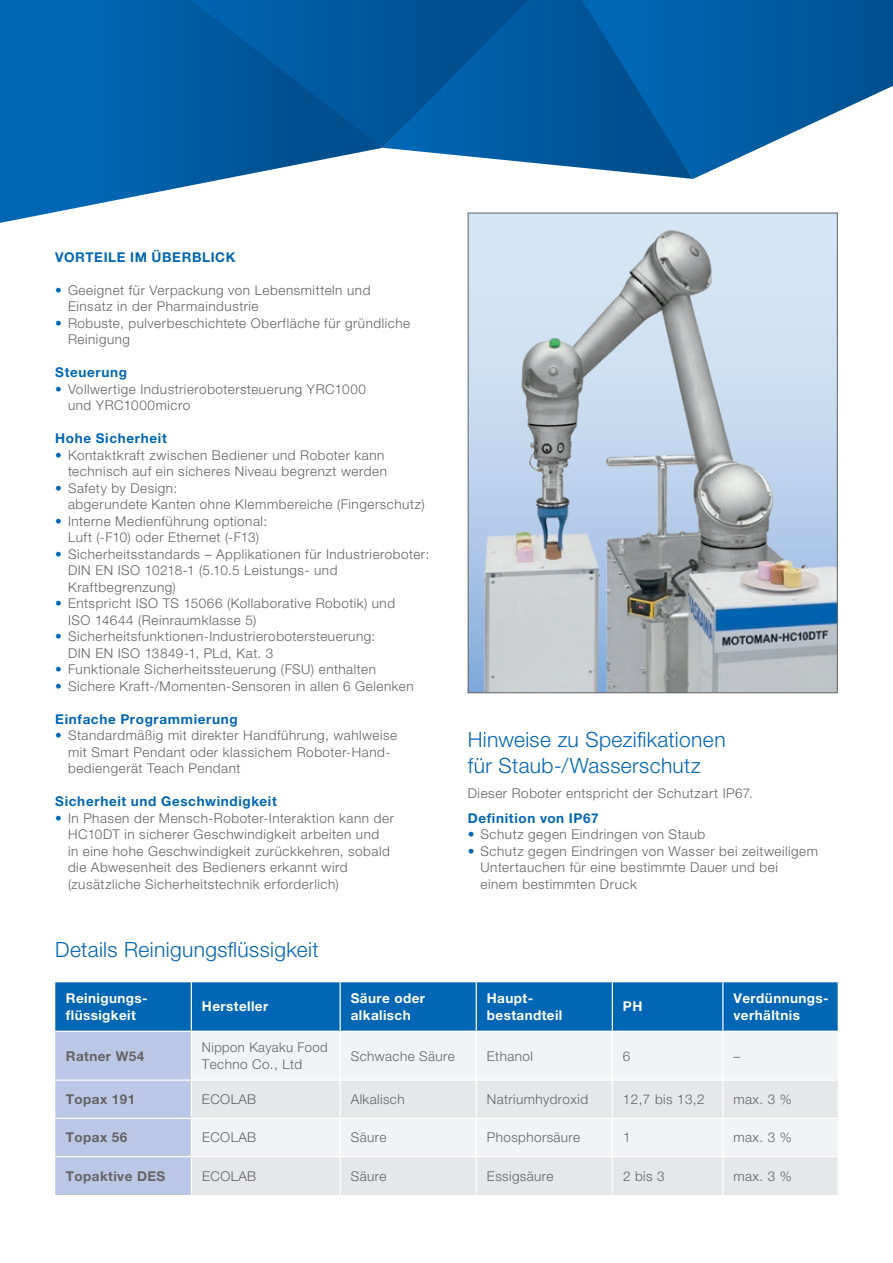
<style>
.page{position:relative;width:893px;height:1263px;background:#fff}
.page>*{position:absolute;margin:0;border:0;box-sizing:border-box;transform-origin:0 0}
.t1{font:300 21px/25.5px "Helvetica Neue LT Pro";letter-spacing:.015em;color:#0166b3}
.t2{font:300 13.5px/16.5px "Helvetica Neue LT Pro";letter-spacing:.04em;color:#636366}
.t3{font:700 13.5px "Helvetica Neue LT Pro";letter-spacing:.05em;color:#0166b3}
.t4{font:700 13.5px/16.5px "Helvetica Neue LT Pro";letter-spacing:.03em;color:#fff}
.t5{font:700 13.5px "Helvetica Neue LT Pro";letter-spacing:.03em;color:#636366}
.s1{color:#0166b3}
</style>
<div class="page">
<svg style="left:55px;top:982px;width:783px;height:213px;background:#468bc6"></svg>
<div style="left:192px;top:1032px;width:646px;height:47px;background:#f2f3f4"></div>
<svg style="left:192px;top:1081px;width:646px;height:114px;fill:#e6e7e9"></svg>
<hr style="left:191px;top:982px;width:1px;height:49px;background:#fff">
<hr style="left:340px;top:982px;width:1px;height:49px;background:#fff">
<hr style="left:476px;top:982px;width:1px;height:49px;background:#fff">
<hr style="left:612px;top:982px;width:1px;height:49px;background:#fff">
<hr style="left:722px;top:982px;width:1px;height:49px;background:#fff">
<hr style="left:55px;top:1031px;width:136px;height:1px;background:#fff">
<hr style="left:191px;top:1031px;width:149px;height:1px;background:#fff">
<hr style="left:191px;top:1032px;width:1px;height:47px;background:#fff">
<hr style="left:340px;top:1031px;width:136px;height:1px;background:#fff">
<hr style="left:340px;top:1032px;width:1px;height:47px;background:#fff">
<hr style="left:476px;top:1031px;width:136px;height:1px;background:#fff">
<hr style="left:476px;top:1032px;width:1px;height:47px;background:#fff">
<hr style="left:612px;top:1031px;width:111px;height:1px;background:#fff">
<hr style="left:612px;top:1032px;width:1px;height:47px;background:#fff">
<hr style="left:723px;top:1031px;width:115px;height:1px;background:#fff">
<hr style="left:722px;top:1032px;width:1px;height:47px;background:#fff">
<hr style="left:55px;top:1079px;width:136px;height:2px;background:#fff">
<hr style="left:191px;top:1079px;width:149px;height:2px;background:#fff">
<hr style="left:191px;top:1081px;width:1px;height:37px;background:#fff">
<hr style="left:340px;top:1079px;width:136px;height:2px;background:#fff">
<hr style="left:340px;top:1081px;width:1px;height:37px;background:#fff">
<hr style="left:476px;top:1079px;width:136px;height:2px;background:#fff">
<hr style="left:476px;top:1081px;width:1px;height:37px;background:#fff">
<hr style="left:612px;top:1079px;width:111px;height:2px;background:#fff">
<hr style="left:612px;top:1081px;width:1px;height:37px;background:#fff">
<hr style="left:723px;top:1079px;width:115px;height:2px;background:#fff">
<hr style="left:722px;top:1081px;width:1px;height:37px;background:#fff">
<hr style="left:55px;top:1118px;width:136px;height:1px;background:#fff">
<hr style="left:191px;top:1118px;width:149px;height:1px;background:#fff">
<hr style="left:191px;top:1119px;width:1px;height:37px;background:#fff">
<hr style="left:340px;top:1118px;width:136px;height:1px;background:#fff">
<hr style="left:340px;top:1119px;width:1px;height:37px;background:#fff">
<hr style="left:476px;top:1118px;width:136px;height:1px;background:#fff">
<hr style="left:476px;top:1119px;width:1px;height:37px;background:#fff">
<hr style="left:612px;top:1118px;width:111px;height:1px;background:#fff">
<hr style="left:612px;top:1119px;width:1px;height:37px;background:#fff">
<hr style="left:723px;top:1118px;width:115px;height:1px;background:#fff">
<hr style="left:722px;top:1119px;width:1px;height:37px;background:#fff">
<hr style="left:55px;top:1156px;width:136px;height:1px;background:#fff">
<hr style="left:191px;top:1156px;width:149px;height:1px;background:#fff">
<hr style="left:191px;top:1157px;width:1px;height:38px;background:#fff">
<hr style="left:340px;top:1156px;width:136px;height:1px;background:#fff">
<hr style="left:340px;top:1157px;width:1px;height:38px;background:#fff">
<hr style="left:476px;top:1156px;width:136px;height:1px;background:#fff">
<hr style="left:476px;top:1157px;width:1px;height:38px;background:#fff">
<hr style="left:612px;top:1156px;width:111px;height:1px;background:#fff">
<hr style="left:612px;top:1157px;width:1px;height:38px;background:#fff">
<hr style="left:723px;top:1156px;width:115px;height:1px;background:#fff">
<hr style="left:722px;top:1157px;width:1px;height:38px;background:#fff">
<img style="left:470px;top:221px;width:366px;height:470px">
<svg style="left:693px;top:0;width:200px;height:179px"></svg>
<svg style="left:385px;top:0;width:308px;height:179px;background:#2471ac"></svg>
<svg style="left:383px;top:0;width:145px;height:148px;background:#00589c"></svg>
<svg style="left:0;top:0;width:383px;height:223px"></svg>
<p class="t3" style="left:55px;top:248px;width:182px">VORTEILE IM ÜBERBLICK</p>
<p class="t2" style="left:68px;top:281px;width:304px;text-indent:-13px"><span class="s1">•</span> Geeignet für Verpackung von Lebensmitteln und<br>Einsatz in der Pharmaindustrie</p>
<p class="t2" style="left:68px;top:314px;width:344px;text-indent:-13px"><span class="s1">•</span> Robuste, pulverbeschichtete Oberfläche für gründliche<br>Reinigung</p>
<p class="t3" style="left:55px;top:364px;width:73px">Steuerung</p>
<p class="t2" style="left:68px;top:380px;width:300px;text-indent:-13px"><span class="s1">•</span> Vollwertige Industrierobotersteuerung YRC1000 und YRC1000micro</p>
<p class="t3" style="left:55px;top:430px;width:113px">Hohe Sicherheit</p>
<p class="t2" style="left:55px;top:446px;width:333px;text-align:right"><span class="s1">•</span> Kontaktkraft zwischen Bediener und Roboter kann technisch auf ein sicheres Niveau begrenzt werden</p>
<p class="t2" style="left:68px;top:479px;width:358px;text-indent:-13px"><span class="s1">•</span> Safety by Design:<br>abgerundete Kanten ohne Klemmbereiche (Fingerschutz)</p>
<p class="t2" style="left:55px;top:512px;width:213px;text-align:center"><span class="s1">•</span> Interne Medienführung optional:<br>Luft (-F10) oder Ethernet (-F13)</p>
<p class="t2" style="left:68px;top:545px;width:363px;text-indent:-13px"><span class="s1">•</span> Sicherheitsstandards – Applikationen für Industrieroboter:<br>DIN EN ISO 10218-1 (5.10.5 Leistungs- und<br>Kraftbegrenzung)</p>
<p class="t2" style="left:68px;top:595px;width:329px;text-indent:-13px"><span class="s1">•</span> Entspricht ISO TS 15066 (Kollaborative Robotik) und<br>ISO 14644 (Reinraumklasse 5)</p>
<p class="t2" style="left:68px;top:628px;width:309px;text-indent:-13px"><span class="s1">•</span> Sicherheitsfunktionen-Industrierobotersteuerung:<br>DIN EN ISO 13849-1, PLd, Kat. 3</p>
<p class="t2" style="left:55px;top:661px;width:322px"><span class="s1">•</span> Funktionale Sicherheitssteuerung (FSU) enthalten</p>
<p class="t2" style="left:55px;top:677px;width:360px"><span class="s1">•</span> Sichere Kraft-/Momenten-Sensoren in allen 6 Gelenken</p>
<p class="t3" style="left:55px;top:710px;width:184px">Einfache Programmierung</p>
<p class="t2" style="left:68px;top:727px;width:331px;text-indent:-13px"><span class="s1">•</span> Standardmäßig mit direkter Handführung, wahlweise mit Smart Pendant oder klassichem Roboter-Hand&shy;bediengerät Teach Pendant</p>
<p class="t3" style="left:55px;top:793px;width:223px">Sicherheit und Geschwindigkeit</p>
<p class="t2" style="left:68px;top:809px;width:327px;text-indent:-13px"><span class="s1">•</span> In Phasen der Mensch-Roboter-Interaktion kann der HC10DT in sicherer Geschwindigkeit arbeiten und<br>in eine hohe Geschwindigkeit zurückkehren, sobald die Abwesenheit des Bedieners erkannt wird (zusätzliche Sicherheitstechnik erforderlich)</p>
<h1 class="t1" style="left:468px;top:726px;width:259px">Hinweise zu Spezifikationen für Staub-/Wasserschutz</h1>
<p class="t2" style="left:468px;top:784px;width:287px">Dieser Roboter entspricht der Schutzart IP67.</p>
<p class="t3" style="left:468px;top:809px;width:132px">Definition von IP67</p>
<p class="t2" style="left:468px;top:826px;width:239px"><span class="s1">•</span> Schutz gegen Eindringen von Staub</p>
<p class="t2" style="left:480px;top:842px;width:339px;text-indent:-13px"><span class="s1">•</span> Schutz gegen Eindringen von Wasser bei zeitweiligem<br>Untertauchen für eine bestimmte Dauer und bei einem bestimmten Druck</p>
<h1 class="t1" style="left:55px;top:936px;width:265px">Details Reinigungsflüssigkeit</h1>
<p class="t4" style="left:66px;top:990px;width:83px">Reinigungs&shy;flüssigkeit</p>
<p class="t4" style="left:202px;top:998px;width:68px">Hersteller</p>
<p class="t4" style="left:351px;top:990px;width:76px">Säure oder alkalisch</p>
<p class="t4" style="left:487px;top:990px;width:77px">Haupt&shy;bestandteil</p>
<p class="t4" style="left:623px;top:998px;width:21px">PH</p>
<p class="t4" style="left:733px;top:990px;width:97px">Verdünnungs&shy;verhältnis</p>
<p class="t5" style="left:66px;top:1047px;width:80px">Ratner W54</p>
<p class="t2" style="left:202px;top:1039px;width:127px">Nippon Kayaku Food<br>Techno Co., Ltd</p>
<p class="t2" style="left:351px;top:1047px;width:106px">Schwache Säure</p>
<p class="t2" style="left:487px;top:1047px;width:47px">Ethanol</p>
<p class="t2" style="left:623px;top:1047px;width:9px">6</p>
<p class="t2" style="left:733px;top:1047px;width:8px">–</p>
<p class="t5" style="left:66px;top:1091px;width:71px">Topax 191</p>
<p class="t2" style="left:202px;top:1091px;width:56px">ECOLAB</p>
<p class="t2" style="left:351px;top:1091px;width:55px">Alkalisch</p>
<p class="t2" style="left:487px;top:1091px;width:103px">Natriumhydroxid</p>
<p class="t2" style="left:623px;top:1091px;width:83px">12,7 bis 13,2</p>
<p class="t2" style="left:733px;top:1091px;width:60px">max. 3 %</p>
<p class="t5" style="left:66px;top:1129px;width:63px">Topax 56</p>
<p class="t2" style="left:202px;top:1129px;width:56px">ECOLAB</p>
<p class="t2" style="left:351px;top:1129px;width:37px">Säure</p>
<p class="t2" style="left:487px;top:1129px;width:95px">Phosphorsäure</p>
<p class="t2" style="left:623px;top:1129px;width:9px">1</p>
<p class="t2" style="left:734px;top:1129px;width:60px">max. 3 %</p>
<p class="t5" style="left:66px;top:1168px;width:101px">Topaktive DES</p>
<p class="t2" style="left:202px;top:1167px;width:56px">ECOLAB</p>
<p class="t2" style="left:351px;top:1167px;width:37px">Säure</p>
<p class="t2" style="left:487px;top:1167px;width:68px">Essigsäure</p>
<p class="t2" style="left:623px;top:1167px;width:43px">2 bis 3</p>
<p class="t2" style="left:734px;top:1167px;width:60px">max. 3 %</p>
</div>
